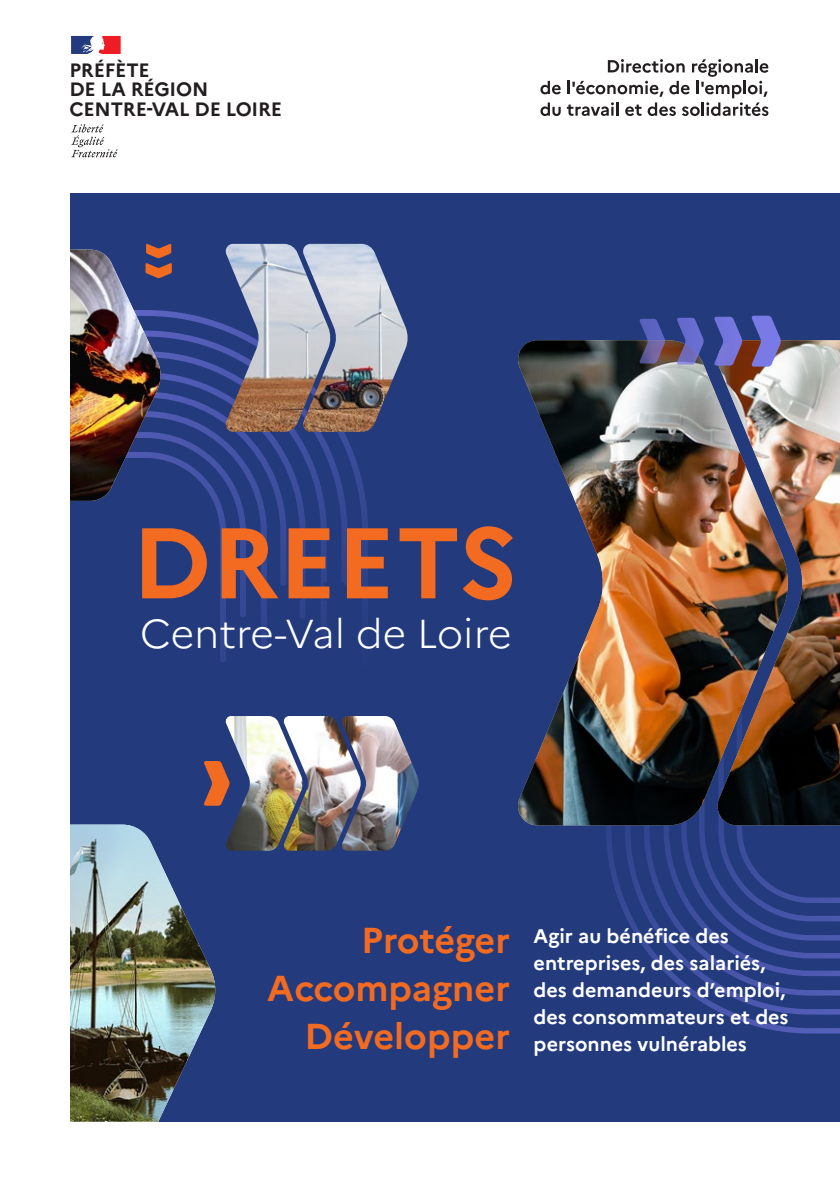
<style>
.page{position:relative;width:840px;height:1191px;background:#fff}
.page>*{position:absolute;margin:0;border:0;box-sizing:border-box;transform-origin:0 0}
.t1{font:700 100px "Marianne";color:#f36a21}
.t2{font:300 40.4px "Marianne";color:#fff}
.t3{font:700 36px/48px "Marianne";color:#f36a21;text-align:right}
.t4{font:700 19.8px/27px "Marianne";color:#fff}
.t5{font:700 19.4px/19.6px "Marianne";letter-spacing:-.01em;color:#231f20}
</style>
<div class="page">
<svg style="left:540px;top:81px;width:20px;height:13px"></svg>
<svg style="left:540px;top:102px;width:20px;height:14px"></svg>
<svg style="left:566px;top:59px;width:202px;height:57px"></svg>
<div style="left:59px;top:194px;width:780px;height:928px;background:#233b7d"></div>
<svg style="left:347px;top:439px;width:21px;height:149px"></svg>
<svg style="left:326px;top:432px;width:21px;height:150px"></svg>
<svg style="left:305px;top:432px;width:21px;height:194px"></svg>
<svg style="left:286px;top:432px;width:19px;height:186px"></svg>
<svg style="left:267px;top:432px;width:19px;height:154px"></svg>
<svg style="left:246px;top:432px;width:21px;height:216px"></svg>
<img style="left:246px;top:244px;width:162px;height:188px">
<svg style="left:605px;top:825px;width:234px;height:208px"></svg>
<svg style="left:624px;top:825px;width:215px;height:189px"></svg>
<svg style="left:643px;top:825px;width:196px;height:170px"></svg>
<svg style="left:663px;top:825px;width:176px;height:151px"></svg>
<svg style="left:204px;top:761px;width:20px;height:44px"></svg>
<svg style="left:295px;top:582px;width:52px;height:19px"></svg>
<img style="left:224px;top:716px;width:195px;height:134px">
<svg style="left:146px;top:244px;width:100px;height:418px"></svg>
<img style="left:70px;top:249px;width:91px;height:252px">
<img style="left:518px;top:340px;width:321px;height:485px">
<svg style="left:751px;top:316px;width:29px;height:50px"></svg>
<svg style="left:713px;top:317px;width:29px;height:48px"></svg>
<svg style="left:676px;top:318px;width:27px;height:46px"></svg>
<svg style="left:639px;top:319px;width:26px;height:44px"></svg>
<img style="left:70px;top:824px;width:146px;height:297px">
<div style="left:0;top:0;width:70px;height:1191px;background:#fff"></div>
<svg style="left:71px;top:124px;width:47px;height:33px"></svg>
<svg style="left:71px;top:36px;width:50px;height:18px"></svg>
<p class="t5" style="left:69px;top:60px;width:214px">PRÉFÈTE<br>DE LA RÉGION<br>CENTRE-VAL DE LOIRE</p>
<h1 class="t1" style="left:132px;top:502px;width:387px">DREETS</h1>
<h2 class="t2" style="left:140px;top:609px;width:373px">Centre-Val de Loire</h2>
<h3 class="t3" style="left:267px;top:916px;width:244px">Protéger<br>Accompagner<br>Développer</h3>
<p class="t4" style="left:533px;top:922px;width:256px">Agir au bénéfice des entreprises, des salariés, des demandeurs d’emploi, des consommateurs et des personnes vulnérables</p>
</div>
